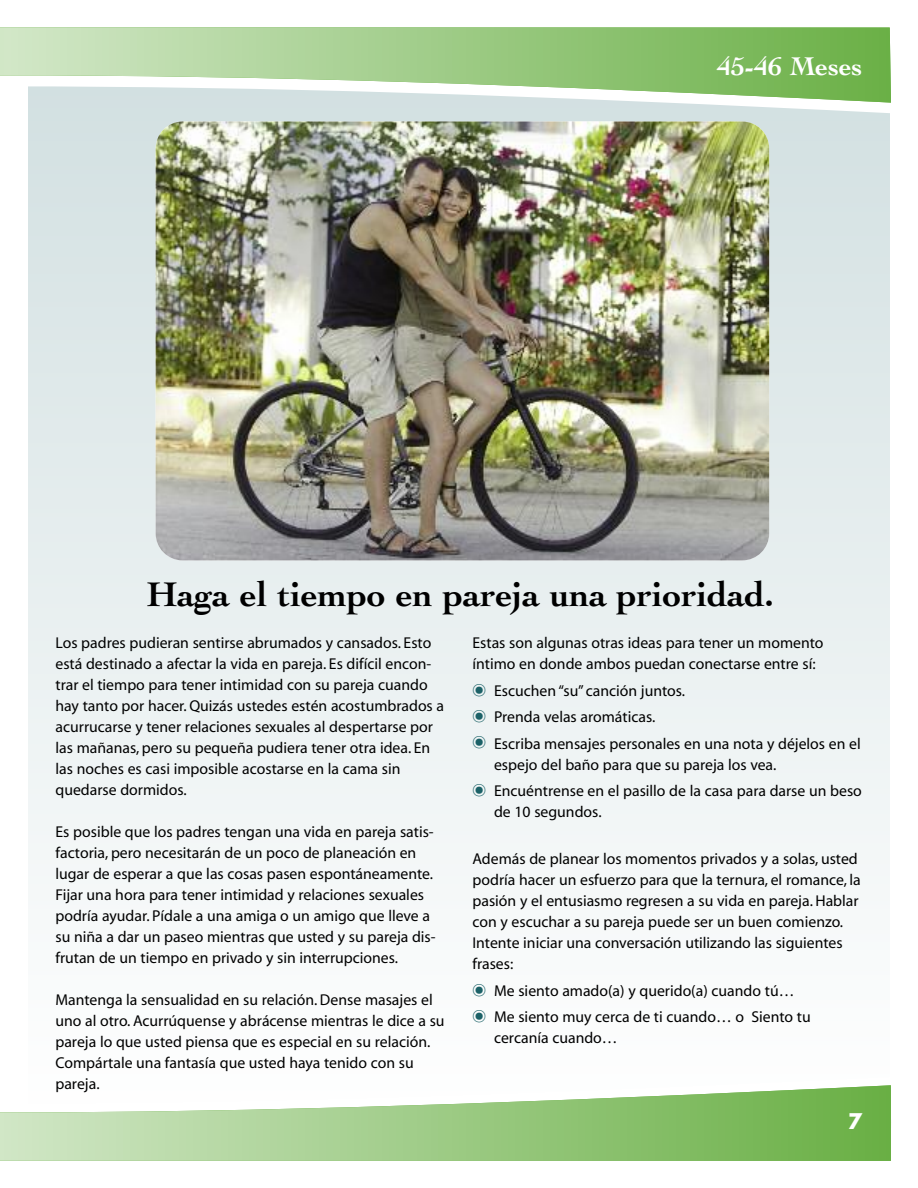
<style>
.page{position:relative;width:918px;height:1188px;background:#fff}
.page>*{position:absolute;margin:0;border:0;box-sizing:border-box;transform-origin:0 0}
.t1{font:700 36px "Cochin";color:#000}
.t2{font:700 27px "Cochin";color:#fff}
.t3{font:700 21px "Futura";color:#fff}
.t4{font:15.75px/21px "Myriad";color:#000}
</style>
<div class="page">
<div style="left:29px;top:68px;width:860px;height:1050px;background:linear-gradient(to bottom,#d1dfe0,#fff)"></div>
<img style="left:156px;top:122px;width:613px;height:438px;border-radius:27px">
<svg style="left:29px;top:1076px;width:860px;height:9px"></svg>
<svg style="left:28px;top:103px;width:862px;height:11px;background:#d7e3e5"></svg>
<svg style="left:0;top:27px;width:891px;height:76px;background:#add29b"></svg>
<svg style="left:0;top:1085px;width:891px;height:76px"></svg>
<svg style="left:473px;top:684px;width:12px;height:12px"></svg>
<svg style="left:473px;top:710px;width:12px;height:12px"></svg>
<svg style="left:473px;top:736px;width:12px;height:13px"></svg>
<svg style="left:473px;top:784px;width:12px;height:12px"></svg>
<svg style="left:473px;top:984px;width:12px;height:12px"></svg>
<svg style="left:473px;top:1010px;width:12px;height:12px"></svg>
<h2 class="t2" style="left:717px;top:55px;width:147px">45-46 Meses</h2>
<h1 class="t1" style="left:147px;top:581px;width:629px">Haga el tiempo en pareja una prioridad.</h1>
<p class="t4" style="left:55px;top:634px;width:390px">Los padres pudieran sentirse abrumados y cansados. Esto está destinado a afectar la vida en pareja. Es difícil encon&shy;trar el tiempo para tener intimidad con su pareja cuando hay tanto por hacer. Quizás ustedes estén acostumbrados a acurrucarse y tener relaciones sexuales al despertarse por las mañanas, pero su pequeña pudiera tener otra idea. En las noches es casi imposible acostarse en la cama sin quedarse dormidos.</p>
<p class="t4" style="left:55px;top:823px;width:382px">Es posible que los padres tengan una vida en pareja satis&shy;factoria, pero necesitarán de un poco de planeación en lugar de esperar a que las cosas pasen espontáneamente.<br>Fijar una hora para tener intimidad y relaciones sexuales podría ayudar. Pídale a una amiga o un amigo que lleve a su niña a dar un paseo mientras que usted y su pareja dis&shy;frutan de un tiempo en privado y sin interrupciones.</p>
<p class="t4" style="left:55px;top:991px;width:391px">Mantenga la sensualidad en su relación. Dense masajes el uno al otro. Acurrúquense y abrácense mientras le dice a su pareja lo que usted piensa que es especial en su relación.<br>Compártale una fantasía que usted haya tenido con su pareja.</p>
<p class="t4" style="left:472px;top:634px;width:353px">Estas son algunas otras ideas para tener un momento íntimo en donde ambos puedan conectarse entre sí:</p>
<p class="t4" style="left:494px;top:679px;width:368px;line-height:26.4px">Escuchen“su” canción juntos.<br>Prenda velas aromáticas.<br>Escriba mensajes personales en una nota y déjelos en el</p>
<p class="t4" style="left:494px;top:753px;width:369px;line-height:26.4px">espejo del baño para que su pareja los vea.<br>Encuéntrense en el pasillo de la casa para darse un beso</p>
<p class="t4" style="left:494px;top:803px;width:109px">de 10 segundos.</p>
<p class="t4" style="left:472px;top:850px;width:390px">Además de planear los momentos privados y a solas, usted podría hacer un esfuerzo para que la ternura, el romance, la pasión y el entusiasmo regresen a su vida en pareja. Hablar con y escuchar a su pareja puede ser un buen comienzo.<br>Intente iniciar una conversación utilizando las siguientes frases:</p>
<p class="t4" style="left:494px;top:979px;width:318px;line-height:26.4px">Me siento amado(a) y querido(a) cuando tú…<br>Me siento muy cerca de ti cuando… o Siento tu</p>
<p class="t4" style="left:494px;top:1029px;width:125px">cercanía cuando…</p>
<h3 class="t3" style="left:848px;top:1112px;width:16px">7</h3>
</div>
